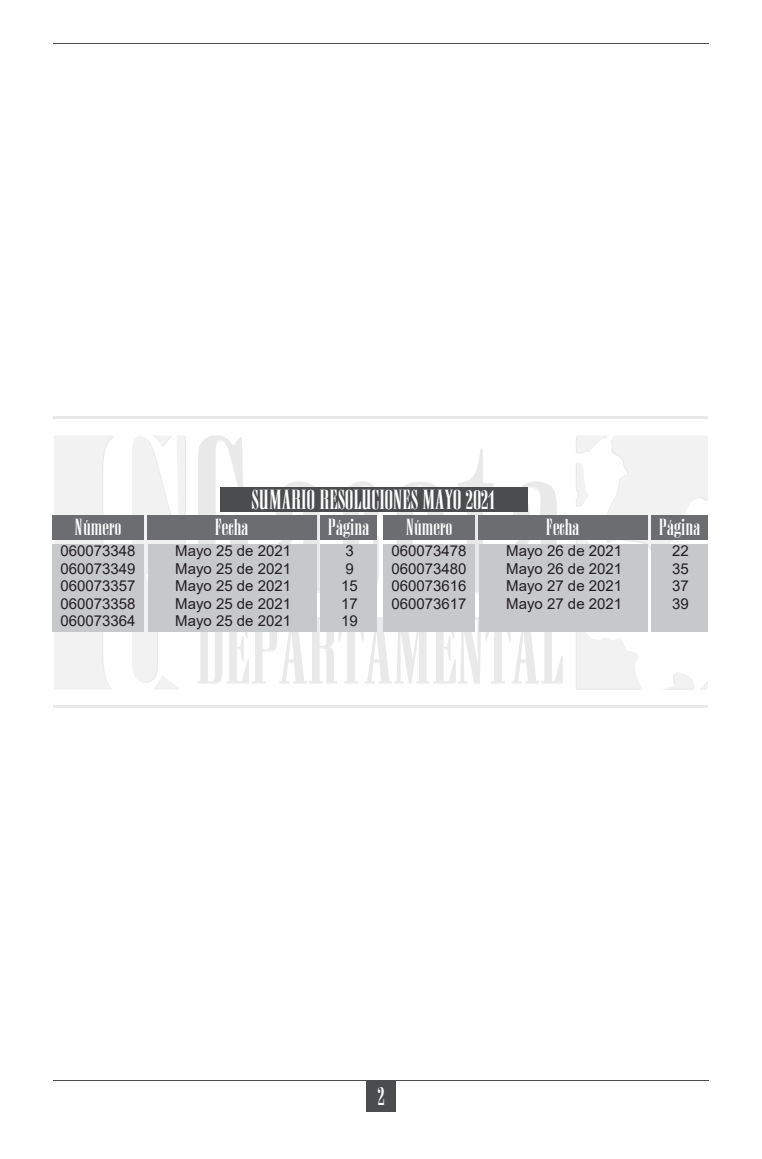
<style>
.page{position:relative;width:762px;height:1159px;background:#fff}
.page>*{position:absolute;margin:0;border:0;box-sizing:border-box;transform-origin:0 0}
.t1{font:23.75px "Anatevka";color:#fff}
.t2{font:22.5px "Anatevka";color:#fff}
.t3{font:20px "Anatevka";color:#fff}
.t4{font:15px "Arial";color:#231f20}
</style>
<div class="page">
<svg style="left:198px;top:435px;width:50px;height:109px"></svg>
<svg style="left:276px;top:481px;width:44px;height:113px"></svg>
<svg style="left:343px;top:481px;width:36px;height:102px"></svg>
<svg style="left:397px;top:482px;width:46px;height:62px"></svg>
<svg style="left:458px;top:448px;width:36px;height:146px"></svg>
<svg style="left:513px;top:481px;width:44px;height:63px"></svg>
<svg style="left:197px;top:617px;width:366px;height:67px"></svg>
<hr style="left:54px;top:705px;width:654px;height:2px;background:#4b4c4d">
<hr style="left:54px;top:416px;width:654px;height:2px;background:#4b4c4d">
<svg style="left:132px;top:436px;width:54px;height:253px"></svg>
<svg style="left:54px;top:436px;width:60px;height:253px"></svg>
<svg style="left:576px;top:436px;width:132px;height:141px"></svg>
<svg style="left:664px;top:672px;width:44px;height:18px"></svg>
<svg style="left:576px;top:632px;width:65px;height:58px"></svg>
<div style="left:366px;top:1080px;width:30px;height:31px;background:#4b4c4d"></div>
<hr style="left:53px;top:1080px;width:656px;height:1px;background:#4b4c4d">
<hr style="left:53px;top:43px;width:656px;height:1px;background:#4b4c4d">
<div style="left:52px;top:515px;width:91px;height:25px;background:#6c6d70"></div>
<div style="left:383px;top:515px;width:91px;height:25px;background:#6c6d70"></div>
<div style="left:147px;top:515px;width:169px;height:25px;background:#6c6d70"></div>
<div style="left:478px;top:515px;width:169px;height:25px;background:#6c6d70"></div>
<div style="left:320px;top:515px;width:57px;height:25px;background:#6c6d70"></div>
<div style="left:651px;top:515px;width:57px;height:25px;background:#6c6d70"></div>
<div style="left:52px;top:544px;width:91px;height:88px;background:#c7c8ca"></div>
<div style="left:383px;top:544px;width:91px;height:88px;background:#c7c8ca"></div>
<div style="left:148px;top:544px;width:168px;height:88px;background:#c7c8ca"></div>
<div style="left:479px;top:544px;width:168px;height:88px;background:#c7c8ca"></div>
<div style="left:320px;top:544px;width:57px;height:88px;background:#c7c8ca"></div>
<div style="left:651px;top:544px;width:57px;height:88px;background:#c7c8ca"></div>
<div style="left:220px;top:487px;width:307px;height:25px;background:#4b4c4d"></div>
<p class="t1" style="left:251px;top:485px;width:246px">SUMARIO RESOLUCIONES MAYO 2021</p>
<p class="t3" style="left:75px;top:515px;width:47px">Número</p>
<p class="t3" style="left:406px;top:515px;width:47px">Número</p>
<p class="t4" style="left:60px;top:541px;width:77px">060073348</p>
<p class="t4" style="left:60px;top:558px;width:77px">060073349</p>
<p class="t4" style="left:60px;top:576px;width:77px">060073357</p>
<p class="t4" style="left:60px;top:593px;width:77px">060073358</p>
<p class="t4" style="left:60px;top:611px;width:77px">060073364</p>
<p class="t3" style="left:215px;top:515px;width:35px">Fecha</p>
<p class="t3" style="left:545px;top:515px;width:35px">Fecha</p>
<p class="t4" style="left:175px;top:541px;width:117px">Mayo 25 de 2021</p>
<p class="t4" style="left:175px;top:558px;width:117px">Mayo 25 de 2021</p>
<p class="t4" style="left:175px;top:576px;width:117px">Mayo 25 de 2021</p>
<p class="t4" style="left:175px;top:593px;width:117px">Mayo 25 de 2021</p>
<p class="t4" style="left:175px;top:611px;width:117px">Mayo 25 de 2021</p>
<p class="t3" style="left:327px;top:515px;width:43px">Página</p>
<p class="t3" style="left:658px;top:515px;width:43px">Página</p>
<p class="t4" style="left:345px;top:541px;width:10px">3</p>
<p class="t4" style="left:345px;top:558px;width:10px">9</p>
<p class="t4" style="left:341px;top:576px;width:18px">15</p>
<p class="t4" style="left:341px;top:593px;width:18px">17</p>
<p class="t4" style="left:341px;top:611px;width:18px">19</p>
<p class="t4" style="left:391px;top:541px;width:77px">060073478</p>
<p class="t4" style="left:391px;top:558px;width:77px">060073480</p>
<p class="t4" style="left:391px;top:576px;width:77px">060073616</p>
<p class="t4" style="left:391px;top:593px;width:77px">060073617</p>
<p class="t4" style="left:506px;top:541px;width:117px">Mayo 26 de 2021</p>
<p class="t4" style="left:506px;top:558px;width:117px">Mayo 26 de 2021</p>
<p class="t4" style="left:506px;top:576px;width:117px">Mayo 27 de 2021</p>
<p class="t4" style="left:506px;top:593px;width:117px">Mayo 27 de 2021</p>
<p class="t4" style="left:672px;top:541px;width:18px">22</p>
<p class="t4" style="left:672px;top:558px;width:18px">35</p>
<p class="t4" style="left:672px;top:576px;width:18px">37</p>
<p class="t4" style="left:672px;top:593px;width:18px">39</p>
<p class="t2" style="left:377px;top:1082px;width:9px">2</p>
</div>
